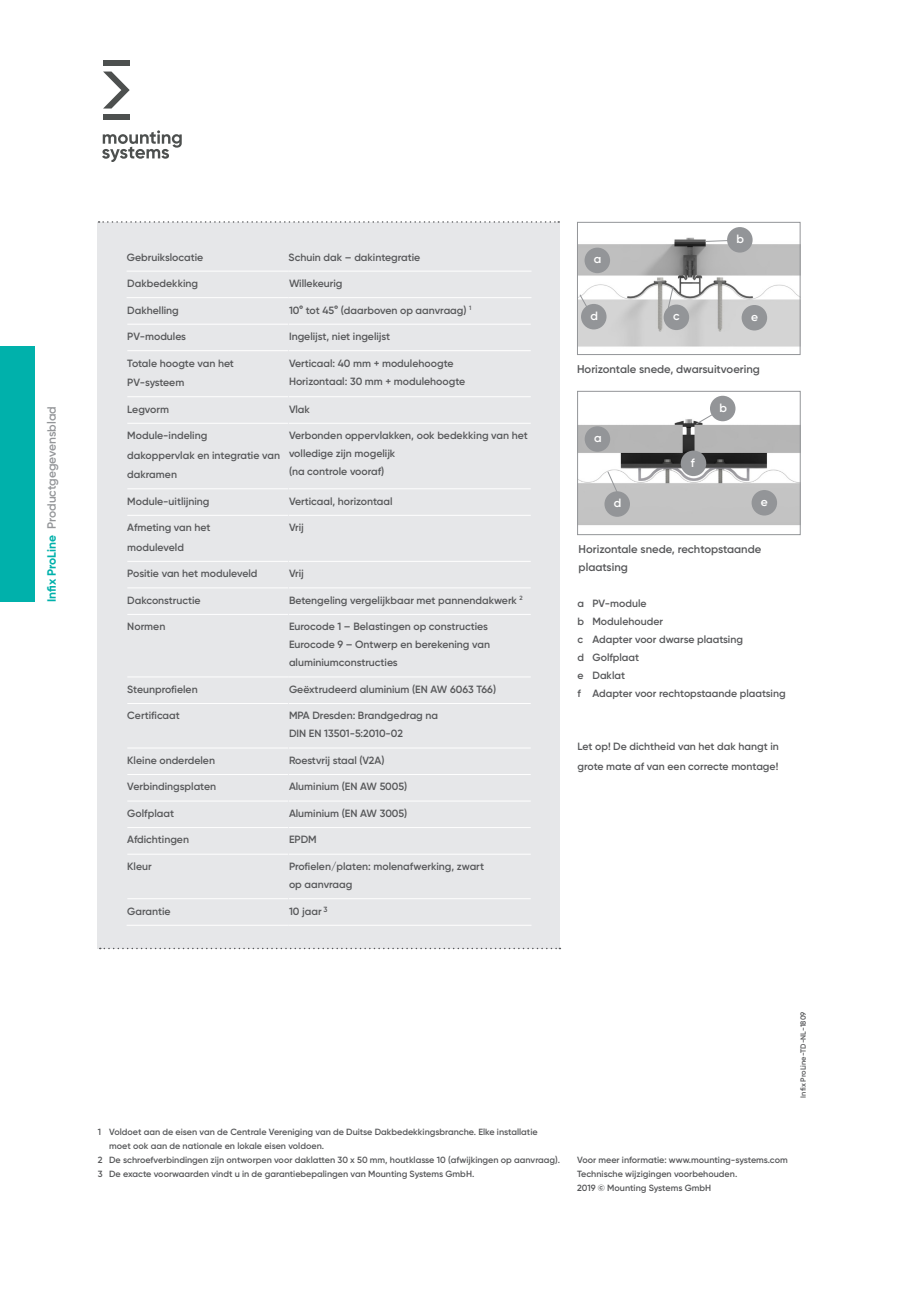
<style>
.page{position:relative;width:919px;height:1289px;background:#fff}
.page>*{position:absolute;margin:0;border:0;box-sizing:border-box;transform-origin:0 0}
.t1{font:600 12px "Gilroy";color:#939598}
.t2{font:600 12px "Gilroy";color:#fff}
.t3{font:600 11.25px/18px "Gilroy";color:#57585a}
.t4{font:600 10.5px/18px "Gilroy";color:#57585a}
.t5{font:600 9px/14.2px "Gilroy";color:#57585a}
.t6{font:600 7.5px "Gilroy";color:#57585a}
.s1{font-weight:700;color:#00b1ab}
</style>
<div class="page">
<div style="left:98px;top:222px;width:462px;height:727px;background:#e6e7e9"></div>
<svg style="left:99px;top:221px;width:460px;height:2px"></svg>
<svg style="left:100px;top:947px;width:460px;height:2px"></svg>
<div style="left:0;top:347px;width:34px;height:255px;background:#00b1ab"></div>
<svg style="left:102px;top:130px;width:80px;height:32px"></svg>
<svg style="left:103px;top:71px;width:27px;height:37px"></svg>
<div style="left:103px;top:114px;width:26px;height:6px;background:#4d504f"></div>
<div style="left:103px;top:60px;width:26px;height:6px;background:#4d504f"></div>
<img style="left:579px;top:228px;width:219px;height:119px">
<div style="left:577px;top:222px;width:223px;height:133px;border:1px solid #939598"></div>
<div style="left:584px;top:248px;width:26px;height:25px;background:#939598;border-radius:50%"></div>
<div style="left:581px;top:304px;width:25px;height:25px;background:#939598;border-radius:50%"></div>
<div style="left:741px;top:305px;width:26px;height:25px;background:#939598;border-radius:50%"></div>
<div style="left:727px;top:227px;width:25px;height:25px;background:#939598;border-radius:50%"></div>
<svg style="left:704px;top:240px;width:24px;height:2px"></svg>
<svg style="left:579px;top:294px;width:9px;height:14px"></svg>
<svg style="left:667px;top:285px;width:7px;height:22px"></svg>
<img style="left:579px;top:400px;width:219px;height:125px">
<div style="left:577px;top:391px;width:223px;height:144px;border:1px solid #939598"></div>
<div style="left:584px;top:426px;width:26px;height:26px;background:#939598;border-radius:50%"></div>
<div style="left:680px;top:450px;width:26px;height:26px;background:#939598;border-radius:50%"></div>
<div style="left:604px;top:491px;width:26px;height:26px;background:#939598;border-radius:50%"></div>
<div style="left:751px;top:490px;width:26px;height:25px;background:#939598;border-radius:50%"></div>
<svg style="left:695px;top:407px;width:28px;height:18px"></svg>
<svg style="left:607px;top:470px;width:12px;height:25px"></svg>
<div style="left:710px;top:396px;width:25px;height:25px;background:#939598;border-radius:50%"></div>
<hr style="left:127px;top:324px;width:161px;height:1px;background:#fff">
<hr style="left:289px;top:324px;width:241px;height:1px;background:#fff">
<hr style="left:127px;top:350px;width:161px;height:1px;background:#fff">
<hr style="left:289px;top:350px;width:241px;height:1px;background:#fff">
<hr style="left:127px;top:396px;width:161px;height:1px;background:#fff">
<hr style="left:289px;top:396px;width:241px;height:1px;background:#fff">
<hr style="left:127px;top:423px;width:161px;height:1px;background:#fff">
<hr style="left:289px;top:423px;width:241px;height:1px;background:#fff">
<hr style="left:127px;top:488px;width:161px;height:1px;background:#fff">
<hr style="left:289px;top:488px;width:241px;height:1px;background:#fff">
<hr style="left:127px;top:515px;width:161px;height:1px;background:#fff">
<hr style="left:289px;top:515px;width:241px;height:1px;background:#fff">
<hr style="left:127px;top:561px;width:161px;height:1px;background:#fff">
<hr style="left:289px;top:561px;width:241px;height:1px;background:#fff">
<hr style="left:127px;top:587px;width:161px;height:1px;background:#fff">
<hr style="left:289px;top:587px;width:241px;height:1px;background:#fff">
<hr style="left:127px;top:614px;width:161px;height:1px;background:#fff">
<hr style="left:289px;top:614px;width:241px;height:1px;background:#fff">
<hr style="left:127px;top:703px;width:161px;height:1px;background:#fff">
<hr style="left:289px;top:703px;width:241px;height:1px;background:#fff">
<hr style="left:127px;top:747px;width:161px;height:1px;background:#fff">
<hr style="left:289px;top:747px;width:241px;height:1px;background:#fff">
<hr style="left:127px;top:774px;width:161px;height:1px;background:#fff">
<hr style="left:289px;top:774px;width:241px;height:1px;background:#fff">
<hr style="left:127px;top:800px;width:161px;height:1px;background:#fff">
<hr style="left:289px;top:800px;width:241px;height:1px;background:#fff">
<hr style="left:127px;top:827px;width:161px;height:1px;background:#fff">
<hr style="left:289px;top:827px;width:241px;height:1px;background:#fff">
<hr style="left:127px;top:853px;width:161px;height:1px;background:#fff">
<hr style="left:289px;top:853px;width:241px;height:1px;background:#fff">
<hr style="left:127px;top:898px;width:161px;height:1px;background:#fff">
<hr style="left:289px;top:898px;width:241px;height:1px;background:#fff">
<hr style="left:288px;top:924px;width:243px;height:1px;background:#fff">
<hr style="left:126px;top:924px;width:162px;height:1px;background:#fff">
<hr style="left:127px;top:676px;width:161px;height:1px;background:#fff">
<hr style="left:288px;top:676px;width:242px;height:1px;background:#fff">
<hr style="left:126px;top:271px;width:162px;height:1px;background:#fff">
<hr style="left:288px;top:271px;width:243px;height:1px;background:#fff">
<hr style="left:126px;top:297px;width:162px;height:1px;background:#fff">
<hr style="left:288px;top:297px;width:243px;height:1px;background:#fff">
<div style="left:663px;top:304px;width:26px;height:26px;background:#939598;border-radius:50%"></div>
<p class="t1" style="left:44px;top:602px;width:197px;rotate:-90deg"><span class="s1">Infix ProLine</span> Productgegevensblad</p>
<p class="t4" style="left:127px;top:248px;width:78px">Gebruikslocatie</p>
<p class="t4" style="left:288px;top:248px;width:133px">Schuin dak – dakintegratie</p>
<p class="t4" style="left:127px;top:274px;width:72px">Dakbedekking</p>
<p class="t4" style="left:289px;top:274px;width:55px">Willekeurig</p>
<p class="t4" style="left:127px;top:301px;width:53px">Dakhelling</p>
<p class="t4" style="left:289px;top:301px;width:184px">10° tot 45° (daarboven op aanvraag) <sup>1</sup></p>
<p class="t4" style="left:127px;top:327px;width:60px">PV-modules</p>
<p class="t4" style="left:289px;top:327px;width:103px">Ingelijst, niet ingelijst</p>
<p class="t4" style="left:127px;top:353px;width:108px;line-height:19.5px">Totale hoogte van het<br>PV-systeem</p>
<p class="t4" style="left:289px;top:354px;width:178px">Verticaal: 40 mm + modulehoogte<br>Horizontaal: 30 mm + modulehoogte</p>
<p class="t4" style="left:127px;top:400px;width:43px">Legvorm</p>
<p class="t4" style="left:289px;top:400px;width:22px">Vlak</p>
<p class="t4" style="left:127px;top:425px;width:154px;line-height:19.5px">Module-indeling<br>dakoppervlak en integratie van dakramen</p>
<p class="t4" style="left:289px;top:426px;width:240px">Verbonden oppervlakken, ook bedekking van het volledige zijn mogelijk<br>(na controle vooraf)</p>
<p class="t4" style="left:127px;top:492px;width:84px">Module-uitlijning</p>
<p class="t4" style="left:289px;top:492px;width:105px">Verticaal, horizontaal</p>
<p class="t4" style="left:127px;top:517px;width:85px;line-height:19.5px">Afmeting van het moduleveld</p>
<p class="t4" style="left:289px;top:518px;width:16px">Vrij</p>
<p class="t4" style="left:127px;top:564px;width:132px">Positie van het moduleveld</p>
<p class="t4" style="left:289px;top:564px;width:16px">Vrij</p>
<p class="t4" style="left:127px;top:591px;width:75px">Dakconstructie</p>
<p class="t4" style="left:289px;top:591px;width:235px">Betengeling vergelijkbaar met pannendakwerk <sup>2</sup></p>
<p class="t4" style="left:127px;top:617px;width:39px">Normen</p>
<p class="t4" style="left:289px;top:617px;width:202px">Eurocode 1 – Belastingen op constructies<br>Eurocode 9 – Ontwerp en berekening van aluminiumconstructies</p>
<p class="t4" style="left:127px;top:680px;width:72px">Steunprofielen</p>
<p class="t4" style="left:289px;top:680px;width:208px">Geëxtrudeerd aluminium (EN AW 6063 T66)</p>
<p class="t4" style="left:127px;top:706px;width:54px">Certificaat</p>
<p class="t4" style="left:289px;top:706px;width:151px">MPA Dresden: Brandgedrag na<br>DIN EN 13501-5:2010-02</p>
<p class="t4" style="left:127px;top:751px;width:89px">Kleine onderdelen</p>
<p class="t4" style="left:289px;top:751px;width:97px">Roestvrij staal (V2A)</p>
<p class="t4" style="left:127px;top:777px;width:90px">Verbindingsplaten</p>
<p class="t4" style="left:289px;top:777px;width:120px">Aluminium (EN AW 5005)</p>
<p class="t4" style="left:127px;top:804px;width:48px">Golfplaat</p>
<p class="t4" style="left:289px;top:804px;width:120px">Aluminium (EN AW 3005)</p>
<p class="t4" style="left:127px;top:830px;width:63px">Afdichtingen</p>
<p class="t4" style="left:289px;top:830px;width:29px">EPDM</p>
<p class="t4" style="left:127px;top:857px;width:26px">Kleur</p>
<p class="t4" style="left:289px;top:857px;width:196px">Profielen/platen: molenafwerking, zwart op aanvraag</p>
<p class="t4" style="left:127px;top:901px;width:45px">Garantie</p>
<p class="t4" style="left:289px;top:901px;width:40px">10 jaar <sup>3</sup></p>
<p class="t2" style="left:594px;top:252px;width:9px">a</p>
<p class="t2" style="left:736px;top:231px;width:9px">b</p>
<p class="t2" style="left:590px;top:308px;width:9px">d</p>
<p class="t2" style="left:751px;top:309px;width:8px">e</p>
<p class="t2" style="left:673px;top:309px;width:8px">c</p>
<p class="t3" style="left:577px;top:360px;width:184px">Horizontale snede, dwarsuitvoering</p>
<p class="t2" style="left:594px;top:430px;width:9px">a</p>
<p class="t2" style="left:690px;top:456px;width:5px">f</p>
<p class="t2" style="left:719px;top:400px;width:9px">b</p>
<p class="t2" style="left:613px;top:495px;width:9px">d</p>
<p class="t2" style="left:761px;top:494px;width:8px">e</p>
<p class="t3" style="left:578px;top:540px;width:184px">Horizontale snede, rechtopstaande plaatsing</p>
<p class="t4" style="left:577px;top:594px;width:210px">a PV-module<br>b Modulehouder<br>c Adapter voor dwarse plaatsing<br>d Golfplaat<br>e Daklat<br>f Adapter voor rechtopstaande plaatsing</p>
<p class="t4" style="left:577px;top:736px;width:203px;line-height:19.5px">Let op! De dichtheid van het dak hangt in grote mate af van een correcte montage!</p>
<p class="t5" style="left:98px;top:1124px;width:441px">1 Voldoet aan de eisen van de Centrale Vereniging van de Duitse Dakbedekkingsbranche. Elke installatie</p>
<p class="t5" style="left:109px;top:1138px;width:216px">moet ook aan de nationale en lokale eisen voldoen.</p>
<p class="t5" style="left:98px;top:1152px;width:464px">2 De schroefverbindingen zijn ontworpen voor daklatten 30 x 50 mm, houtklasse 10 (afwijkingen op aanvraag).</p>
<p class="t5" style="left:98px;top:1166px;width:378px">3 De exacte voorwaarden vindt u in de garantiebepalingen van Mounting Systems GmbH.</p>
<p class="t6" style="left:798px;top:1097px;width:88px;rotate:-90deg">Infix ProLine-TD-NL-1809</p>
<p class="t5" style="left:577px;top:1152px;width:212px">Voor meer informatie: www.mounting-systems.com<br>Technische wijzigingen voorbehouden.<br>2019 © Mounting Systems GmbH</p>
</div>
